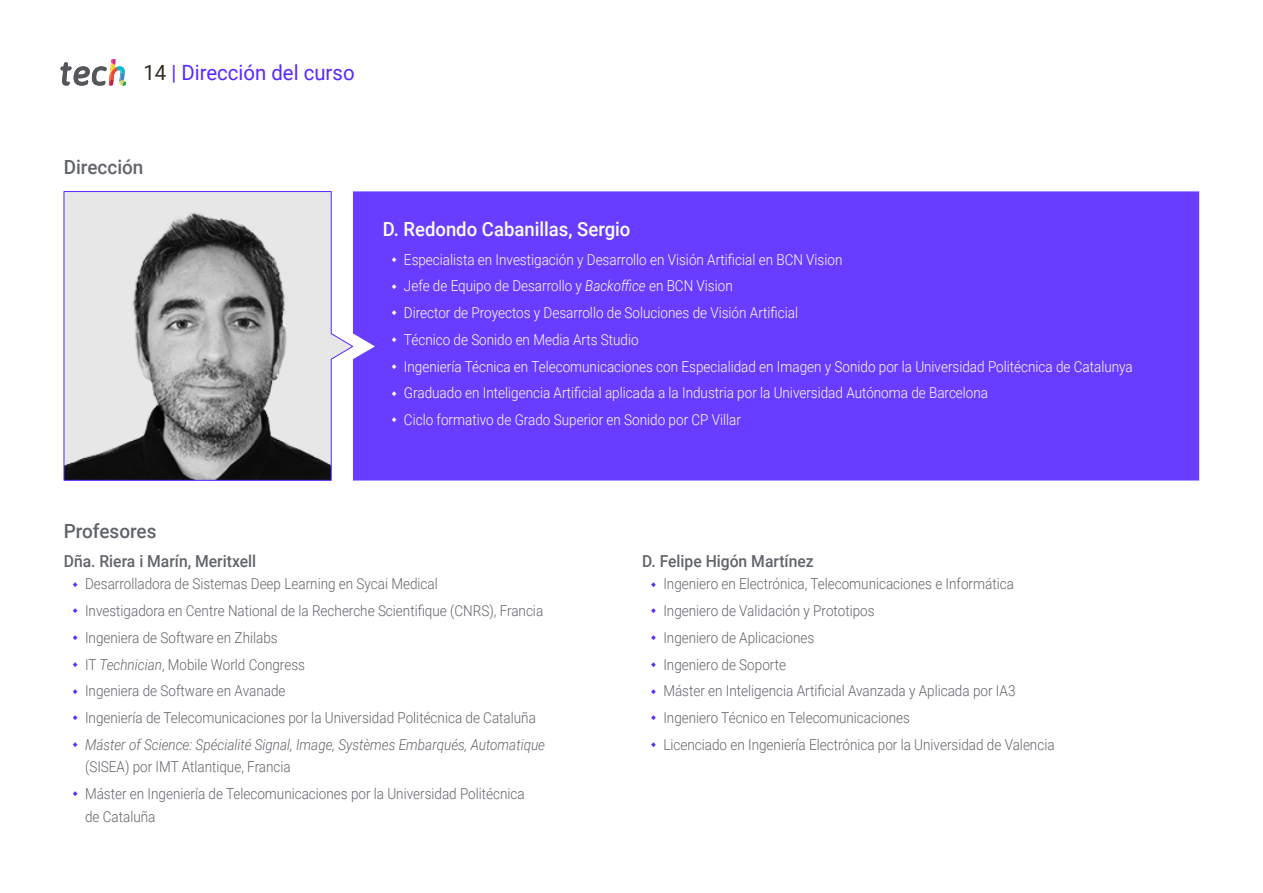
<style>
.page{position:relative;width:1263px;height:893px;background:#fff}
.page>*{position:absolute;margin:0;border:0;box-sizing:border-box;transform-origin:0 0}
.t1{font:21px "Roboto";color:#5927ff}
.t2{font:500 19.5px "Roboto";color:#fff;scale:.95 1}
.t3{font:500 19.5px "Roboto";color:#61646a}
.t4{font:500 16.5px "Roboto";color:#61646a;scale:.95 1}
.t5{font:300 15px/26.7px "Roboto";color:#61646a;scale:.9 1}
.t6{font:300 15px/26.7px "Roboto";color:#fff;scale:.9 1}
.t7{font:italic 300 15px "Roboto";color:#61646a;scale:.9 1}
.s1{color:#312e20}
.s2{font-style:italic}
</style>
<div class="page">
<div style="left:353px;top:191px;width:846px;height:290px;background:#693dff"></div>
<svg style="left:64px;top:191px;width:289px;height:290px"></svg>
<svg style="left:61px;top:59px;width:65px;height:27px"></svg>
<svg style="left:392px;top:257px;width:5px;height:5px"></svg>
<svg style="left:392px;top:284px;width:5px;height:5px"></svg>
<svg style="left:392px;top:310px;width:5px;height:5px"></svg>
<svg style="left:392px;top:337px;width:5px;height:5px"></svg>
<svg style="left:392px;top:364px;width:5px;height:5px"></svg>
<svg style="left:392px;top:391px;width:5px;height:5px"></svg>
<svg style="left:392px;top:417px;width:5px;height:5px"></svg>
<h1 class="t1" style="left:144px;top:57px;width:213px"><span class="s1">14</span> | Dirección del curso</h1>
<h2 class="t3" style="left:64px;top:154px;width:81px">Dirección</h2>
<h2 class="t3" style="left:64px;top:517px;width:94px">Profesores</h2>
<h2 class="t2" style="left:383px;top:215px;width:262px">D. Redondo Cabanillas, Sergio</h2>
<p class="t6" style="left:404px;top:245px;width:811px">Especialista en Investigación y Desarrollo en Visión Artificial en BCN Vision<br>Jefe de Equipo de Desarrollo y <span class="s2">Backoffice</span> en BCN Vision<br>Director de Proyectos y Desarrollo de Soluciones de Visión Artificial<br>Técnico de Sonido en Media Arts Studio<br>Ingeniería Técnica en Telecomunicaciones con Especialidad en Imagen y Sonido por la Universidad Politécnica de Catalunya Graduado en Inteligencia Artificial aplicada a la Industria por la Universidad Autónoma de Barcelona<br>Ciclo formativo de Grado Superior en Sonido por CP Villar</p>
<p class="t4" style="left:64px;top:550px;width:204px">Dña. Riera i Marín, Meritxell</p>
<p class="t5" style="left:85px;top:570px;width:511px">Desarrolladora de Sistemas Deep Learning en Sycai Medical<br>Investigadora en Centre National de la Recherche Scientifique (CNRS), Francia Ingeniera de Software en Zhilabs<br>IT <span class="s2">Technician</span>, Mobile World Congress<br>Ingeniera de Software en Avanade<br>Ingeniería de Telecomunicaciones por la Universidad Politécnica de Cataluña</p>
<p class="t7" style="left:85px;top:734px;width:513px">Máster of Science: Spécialité Signal, Image, Systèmes Embarqués, Automatique</p>
<p class="t5" style="left:85px;top:753px;width:490px">(SISEA) por IMT Atlantique, Francia<br>Máster en Ingeniería de Telecomunicaciones por la Universidad Politécnica</p>
<p class="t5" style="left:85px;top:802px;width:80px">de Cataluña</p>
<p class="t4" style="left:642px;top:550px;width:182px">D. Felipe Higón Martínez</p>
<p class="t5" style="left:663px;top:570px;width:436px">Ingeniero en Electrónica, Telecomunicaciones e Informática Ingeniero de Validación y Prototipos<br>Ingeniero de Aplicaciones<br>Ingeniero de Soporte<br>Máster en Inteligencia Artificial Avanzada y Aplicada por IA3<br>Ingeniero Técnico en Telecomunicaciones<br>Licenciado en Ingeniería Electrónica por la Universidad de Valencia</p>
</div>
